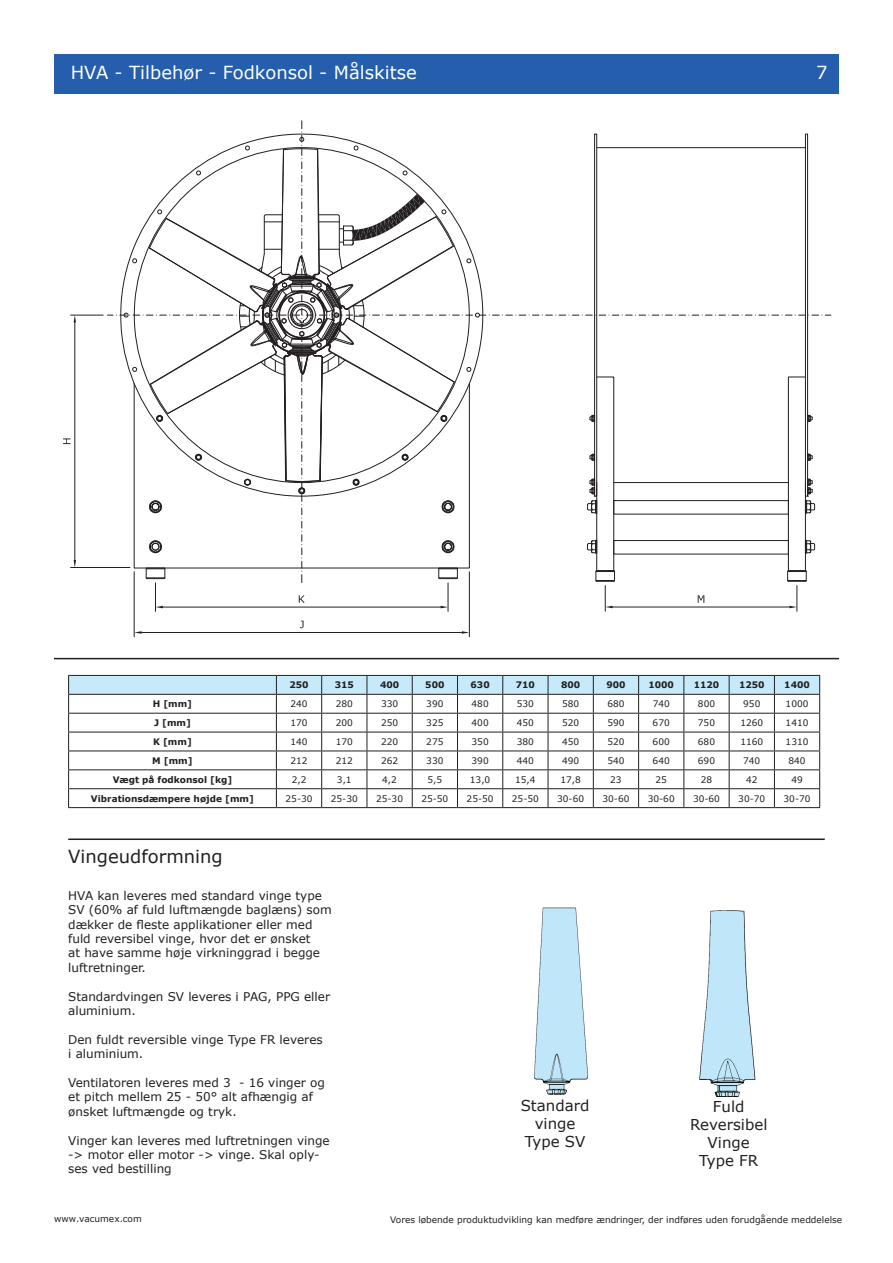
<style>
.page{position:relative;width:893px;height:1263px;background:#fff}
.page>*{position:absolute;margin:0;border:0;box-sizing:border-box;transform-origin:0 0}
.t1{font:18px "Verdana";color:#fff}
.t2{font:18px "Verdana";color:#231f20}
.t3{font:15px/18px "Verdana";color:#231f20;text-align:center}
.t4{font:12px/14.4px "Verdana";color:#231f20}
.t5{font:9px "Verdana";color:#231f20}
.t6{font:700 9px "Verdana";color:#231f20}
</style>
<div class="page">
<div style="left:54px;top:54px;width:785px;height:39px;background:#245eac"></div>
<hr style="left:54px;top:658px;width:785px;height:1px;background:#231f20">
<img style="left:534px;top:907px;width:55px;height:188px">
<hr style="left:71px;top:315px;width:32px;height:1px;background:#231f20">
<hr style="left:71px;top:567px;width:59px;height:1px;background:#231f20">
<hr style="left:75px;top:323px;width:1px;height:237px;background:#231f20">
<svg style="left:74px;top:315px;width:2px;height:8px"></svg>
<svg style="left:74px;top:560px;width:2px;height:7px"></svg>
<svg style="left:63px;top:438px;width:8px;height:6px"></svg>
<hr style="left:134px;top:572px;width:1px;height:65px;background:#231f20">
<hr style="left:469px;top:572px;width:1px;height:65px;background:#231f20">
<hr style="left:142px;top:632px;width:320px;height:1px;background:#231f20">
<svg style="left:134px;top:631px;width:8px;height:3px"></svg>
<svg style="left:462px;top:631px;width:7px;height:3px"></svg>
<svg style="left:107px;top:121px;width:724px;height:490px"></svg>
<svg style="left:68px;top:675px;width:752px;height:132px"></svg>
<hr style="left:68px;top:807px;width:208px;height:1px;background:#231f20">
<hr style="left:276px;top:807px;width:46px;height:1px;background:#231f20">
<hr style="left:322px;top:807px;width:45px;height:1px;background:#231f20">
<hr style="left:367px;top:807px;width:45px;height:1px;background:#231f20">
<hr style="left:412px;top:807px;width:45px;height:1px;background:#231f20">
<hr style="left:457px;top:807px;width:46px;height:1px;background:#231f20">
<hr style="left:503px;top:807px;width:45px;height:1px;background:#231f20">
<hr style="left:548px;top:807px;width:45px;height:1px;background:#231f20">
<hr style="left:593px;top:807px;width:46px;height:1px;background:#231f20">
<hr style="left:639px;top:807px;width:45px;height:1px;background:#231f20">
<hr style="left:684px;top:807px;width:45px;height:1px;background:#231f20">
<hr style="left:729px;top:807px;width:45px;height:1px;background:#231f20">
<hr style="left:774px;top:807px;width:46px;height:1px;background:#231f20">
<img style="left:699px;top:910px;width:57px;height:187px">
<hr style="left:68px;top:838px;width:757px;height:2px;background:#231f20">
<h1 class="t1" style="left:71px;top:61px;width:348px">HVA - Tilbehør - Fodkonsol - Målskitse</h1>
<h1 class="t1" style="left:816px;top:61px;width:13px">7</h1>
<p class="t6" style="left:289px;top:679px;width:21px">250</p>
<p class="t6" style="left:335px;top:679px;width:21px">315</p>
<p class="t6" style="left:380px;top:679px;width:21px">400</p>
<p class="t6" style="left:425px;top:679px;width:21px">500</p>
<p class="t6" style="left:471px;top:679px;width:21px">630</p>
<p class="t6" style="left:516px;top:679px;width:21px">710</p>
<p class="t6" style="left:561px;top:679px;width:21px">800</p>
<p class="t6" style="left:606px;top:679px;width:21px">900</p>
<p class="t6" style="left:648px;top:679px;width:27px">1000</p>
<p class="t6" style="left:694px;top:679px;width:27px">1120</p>
<p class="t6" style="left:739px;top:679px;width:27px">1250</p>
<p class="t6" style="left:784px;top:679px;width:27px">1400</p>
<p class="t6" style="left:153px;top:698px;width:41px">H [mm]</p>
<p class="t5" style="left:290px;top:698px;width:19px">240</p>
<p class="t5" style="left:336px;top:698px;width:19px">280</p>
<p class="t5" style="left:381px;top:698px;width:19px">330</p>
<p class="t5" style="left:426px;top:698px;width:19px">390</p>
<p class="t5" style="left:472px;top:698px;width:19px">480</p>
<p class="t5" style="left:517px;top:698px;width:19px">530</p>
<p class="t5" style="left:562px;top:698px;width:19px">580</p>
<p class="t5" style="left:607px;top:698px;width:19px">680</p>
<p class="t5" style="left:653px;top:698px;width:19px">740</p>
<p class="t5" style="left:698px;top:698px;width:19px">800</p>
<p class="t5" style="left:743px;top:698px;width:19px">950</p>
<p class="t5" style="left:786px;top:698px;width:24px">1000</p>
<p class="t6" style="left:154px;top:717px;width:38px">J [mm]</p>
<p class="t5" style="left:290px;top:717px;width:19px">170</p>
<p class="t5" style="left:336px;top:717px;width:19px">200</p>
<p class="t5" style="left:381px;top:717px;width:19px">250</p>
<p class="t5" style="left:426px;top:717px;width:19px">325</p>
<p class="t5" style="left:472px;top:717px;width:19px">400</p>
<p class="t5" style="left:517px;top:717px;width:19px">450</p>
<p class="t5" style="left:562px;top:717px;width:19px">520</p>
<p class="t5" style="left:607px;top:717px;width:19px">590</p>
<p class="t5" style="left:653px;top:717px;width:19px">670</p>
<p class="t5" style="left:698px;top:717px;width:19px">750</p>
<p class="t5" style="left:740px;top:717px;width:24px">1260</p>
<p class="t5" style="left:786px;top:717px;width:24px">1410</p>
<p class="t6" style="left:153px;top:736px;width:40px">K [mm]</p>
<p class="t5" style="left:290px;top:736px;width:19px">140</p>
<p class="t5" style="left:336px;top:736px;width:19px">170</p>
<p class="t5" style="left:381px;top:736px;width:19px">220</p>
<p class="t5" style="left:426px;top:736px;width:19px">275</p>
<p class="t5" style="left:472px;top:736px;width:19px">350</p>
<p class="t5" style="left:517px;top:736px;width:19px">380</p>
<p class="t5" style="left:562px;top:736px;width:19px">450</p>
<p class="t5" style="left:607px;top:736px;width:19px">520</p>
<p class="t5" style="left:653px;top:736px;width:19px">600</p>
<p class="t5" style="left:698px;top:736px;width:19px">680</p>
<p class="t5" style="left:740px;top:736px;width:24px">1160</p>
<p class="t5" style="left:786px;top:736px;width:24px">1310</p>
<p class="t6" style="left:152px;top:755px;width:42px">M [mm]</p>
<p class="t5" style="left:290px;top:755px;width:19px">212</p>
<p class="t5" style="left:336px;top:755px;width:19px">212</p>
<p class="t5" style="left:381px;top:755px;width:19px">262</p>
<p class="t5" style="left:426px;top:755px;width:19px">330</p>
<p class="t5" style="left:472px;top:755px;width:19px">390</p>
<p class="t5" style="left:517px;top:755px;width:19px">440</p>
<p class="t5" style="left:562px;top:755px;width:19px">490</p>
<p class="t5" style="left:607px;top:755px;width:19px">540</p>
<p class="t5" style="left:653px;top:755px;width:19px">640</p>
<p class="t5" style="left:698px;top:755px;width:19px">690</p>
<p class="t5" style="left:743px;top:755px;width:19px">740</p>
<p class="t5" style="left:788px;top:755px;width:19px">840</p>
<p class="t6" style="left:113px;top:774px;width:121px">Vægt på fodkonsol [kg]</p>
<p class="t5" style="left:292px;top:774px;width:16px">2,2</p>
<p class="t5" style="left:337px;top:774px;width:16px">3,1</p>
<p class="t5" style="left:382px;top:774px;width:16px">4,2</p>
<p class="t5" style="left:427px;top:774px;width:16px">5,5</p>
<p class="t5" style="left:470px;top:774px;width:22px">13,0</p>
<p class="t5" style="left:515px;top:774px;width:22px">15,4</p>
<p class="t5" style="left:560px;top:774px;width:22px">17,8</p>
<p class="t5" style="left:610px;top:774px;width:13px">23</p>
<p class="t5" style="left:655px;top:774px;width:13px">25</p>
<p class="t5" style="left:701px;top:774px;width:13px">28</p>
<p class="t5" style="left:746px;top:774px;width:13px">42</p>
<p class="t5" style="left:791px;top:774px;width:13px">49</p>
<p class="t6" style="left:91px;top:793px;width:164px">Vibrationsdæmpere højde [mm]</p>
<p class="t5" style="left:286px;top:793px;width:28px">25-30</p>
<p class="t5" style="left:331px;top:793px;width:28px">25-30</p>
<p class="t5" style="left:376px;top:793px;width:28px">25-30</p>
<p class="t5" style="left:421px;top:793px;width:28px">25-50</p>
<p class="t5" style="left:467px;top:793px;width:28px">25-50</p>
<p class="t5" style="left:512px;top:793px;width:28px">25-50</p>
<p class="t5" style="left:557px;top:793px;width:28px">30-60</p>
<p class="t5" style="left:602px;top:793px;width:28px">30-60</p>
<p class="t5" style="left:648px;top:793px;width:28px">30-60</p>
<p class="t5" style="left:693px;top:793px;width:28px">30-60</p>
<p class="t5" style="left:738px;top:793px;width:28px">30-70</p>
<p class="t5" style="left:783px;top:793px;width:28px">30-70</p>
<h1 class="t2" style="left:68px;top:845px;width:156px">Vingeudformning</h1>
<p class="t4" style="left:68px;top:888px;width:265px">HVA kan leveres med standard vinge type SV (60% af fuld luftmængde baglæns) som dækker de fleste applikationer eller med fuld reversibel vinge, hvor det er ønsket<br>at have samme høje virkninggrad i begge luftretninger.</p>
<p class="t4" style="left:68px;top:988px;width:263px">Standardvingen SV leveres i PAG, PPG eller aluminium.</p>
<p class="t4" style="left:68px;top:1032px;width:256px">Den fuldt reversible vinge Type FR leveres i aluminium.</p>
<p class="t4" style="left:68px;top:1075px;width:258px">Ventilatoren leveres med 3 - 16 vinger og et pitch mellem 25 - 50° alt afhængig af ønsket luftmængde og tryk.</p>
<p class="t4" style="left:68px;top:1132px;width:263px">Vinger kan leveres med luftretningen vinge -&gt; motor eller motor -&gt; vinge. Skal oply&shy;ses ved bestilling</p>
<p class="t3" style="left:521px;top:1096px;width:70px">Standard vinge<br>Type SV</p>
<p class="t3" style="left:690px;top:1097px;width:79px">Fuld<br>Reversibel<br>Vinge<br>Type FR</p>
<p class="t5" style="left:54px;top:1213px;width:89px">www.vacumex.com</p>
<p class="t5" style="left:390px;top:1214px;width:454px">Vores løbende produktudvikling kan medføre ændringer, der indføres uden forudgående meddelelse</p>
</div>
